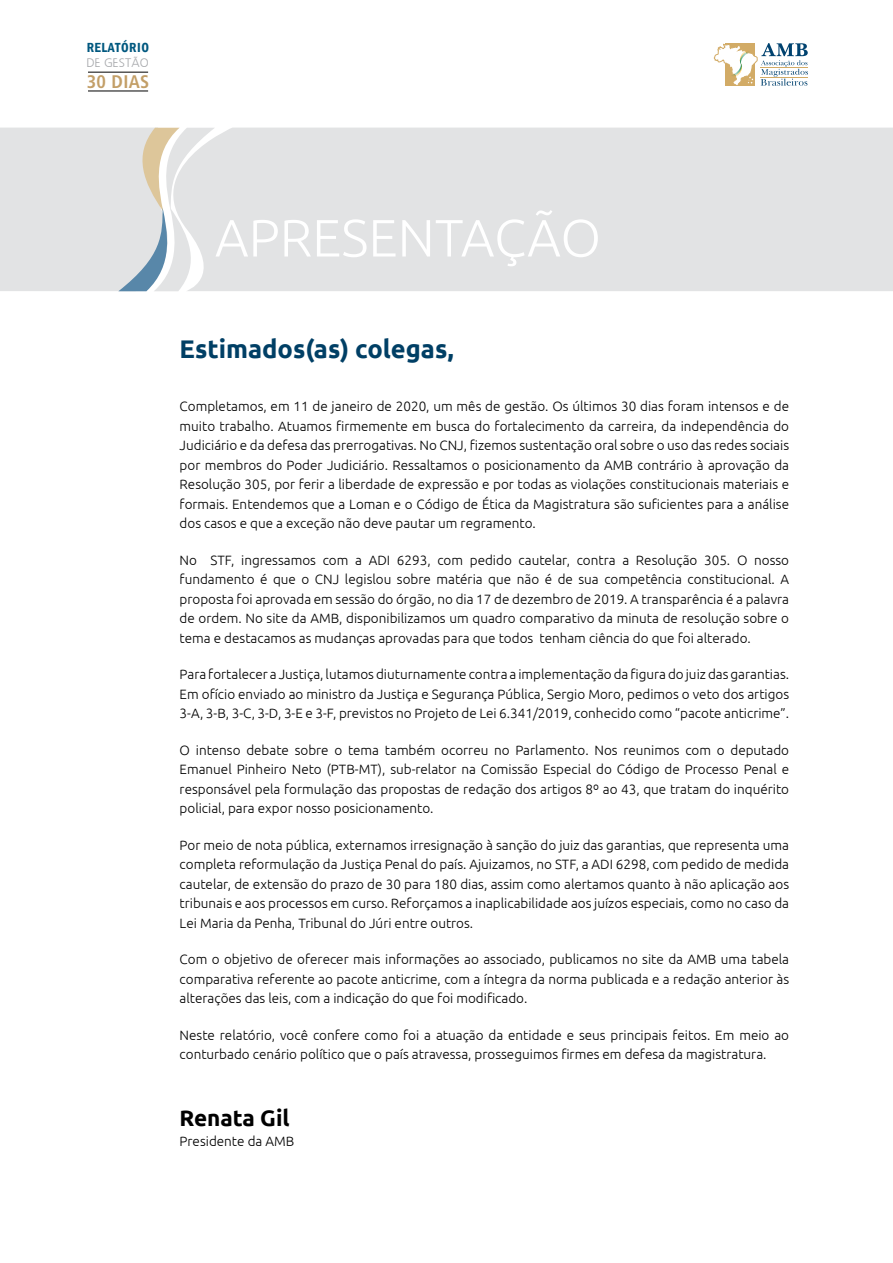
<style>
.page{position:relative;width:893px;height:1263px;background:#fff}
.page>*{position:absolute;margin:0;border:0;box-sizing:border-box;transform-origin:0 0}
.t1{font:300 52.5px "Ubuntu";color:#fff}
.t2{font:700 25.5px "Ubuntu";color:#003f65}
.t3{font:700 22.5px "Ubuntu";color:#000}
.t4{font:700 condensed 18.3px "Frutiger LT Std";letter-spacing:.02em;color:#c39f68}
.t5{font:300 13.5px/19.5px "Ubuntu";color:#000;text-align:justify}
.t6{font:600 condensed 13.5px "Franklin Gothic";letter-spacing:.04em;color:#00587f}
.t7{font:12.45px "Bastardus Sans";letter-spacing:.01em;color:#a7a9ac}
</style>
<div class="page">
<hr style="left:88px;top:72px;width:60px;height:1px;background:#000">
<hr style="left:88px;top:91px;width:60px;height:1px;background:#000">
<svg style="left:714px;top:43px;width:94px;height:42px"></svg>
<div style="left:215px;top:128px;width:678px;height:163px;background:#e2e3e4"></div>
<svg style="left:0;top:128px;width:215px;height:163px;background:#dfe1e1"></svg>
<p class="t6" style="left:87px;top:38px;width:64px">RELATÓRIO</p>
<h3 class="t4" style="left:87px;top:71px;width:64px">30 DIAS</h3>
<p class="t7" style="left:86px;top:55px;width:64px">DE GESTÃO</p>
<h1 class="t1" style="left:215px;top:206px;width:388px">APRESENTAÇÃO</h1>
<h2 class="t2" style="left:180px;top:333px;width:276px">Estimados(as) colegas,</h2>
<p class="t5" style="left:180px;top:396px;width:611px">Completamos, em 11 de janeiro de 2020, um mês de gestão. Os últimos 30 dias foram intensos e de muito trabalho. Atuamos firmemente em busca do fortalecimento da carreira, da independência do Judiciário e da defesa das prerrogativas. No CNJ, fizemos sustentação oral sobre o uso das redes sociais por membros do Poder Judiciário. Ressaltamos o posicionamento da AMB contrário à aprovação da Resolução 305, por ferir a liberdade de expressão e por todas as violações constitucionais materiais e formais. Entendemos que a Loman e o Código de Ética da Magistratura são suficientes para a análise dos casos e que a exceção não deve pautar um regramento.</p>
<p class="t5" style="left:180px;top:550px;width:611px">No STF, ingressamos com a ADI 6293, com pedido cautelar, contra a Resolução 305. O nosso fundamento é que o CNJ legislou sobre matéria que não é de sua competência constitucional. A proposta foi aprovada em sessão do órgão, no dia 17 de dezembro de 2019. A transparência é a palavra de ordem. No site da AMB, disponibilizamos um quadro comparativo da minuta de resolução sobre o tema e destacamos as mudanças aprovadas para que todos tenham ciência do que foi alterado.</p>
<p class="t5" style="left:180px;top:664px;width:611px">Para fortalecer a Justiça, lutamos diuturnamente contra a implementação da figura do juiz das garantias.<br>Em ofício enviado ao ministro da Justiça e Segurança Pública, Sergio Moro, pedimos o veto dos artigos 3-A, 3-B, 3-C, 3-D, 3-E e 3-F, previstos no Projeto de Lei 6.341/2019, conhecido como “pacote anticrime”.</p>
<p class="t5" style="left:180px;top:740px;width:611px">O intenso debate sobre o tema também ocorreu no Parlamento. Nos reunimos com o deputado Emanuel Pinheiro Neto (PTB-MT), sub-relator na Comissão Especial do Código de Processo Penal e responsável pela formulação das propostas de redação dos artigos 8º ao 43, que tratam do inquérito policial, para expor nosso posicionamento.</p>
<p class="t5" style="left:180px;top:835px;width:611px">Por meio de nota pública, externamos irresignação à sanção do juiz das garantias, que representa uma completa reformulação da Justiça Penal do país. Ajuizamos, no STF, a ADI 6298, com pedido de medida cautelar, de extensão do prazo de 30 para 180 dias, assim como alertamos quanto à não aplicação aos tribunais e aos processos em curso. Reforçamos a inaplicabilidade aos juízos especiais, como no caso da Lei Maria da Penha, Tribunal do Júri entre outros.</p>
<p class="t5" style="left:180px;top:949px;width:611px">Com o objetivo de oferecer mais informações ao associado, publicamos no site da AMB uma tabela comparativa referente ao pacote anticrime, com a íntegra da norma publicada e a redação anterior às alterações das leis, com a indicação do que foi modificado.</p>
<p class="t5" style="left:180px;top:1025px;width:611px">Neste relatório, você confere como foi a atuação da entidade e seus principais feitos. Em meio ao conturbado cenário político que o país atravessa, prosseguimos firmes em defesa da magistratura.</p>
<h3 class="t3" style="left:180px;top:1105px;width:112px">Renata Gil</h3>
<p class="t5" style="left:180px;top:1131px;width:116px">Presidente da AMB</p>
</div>
